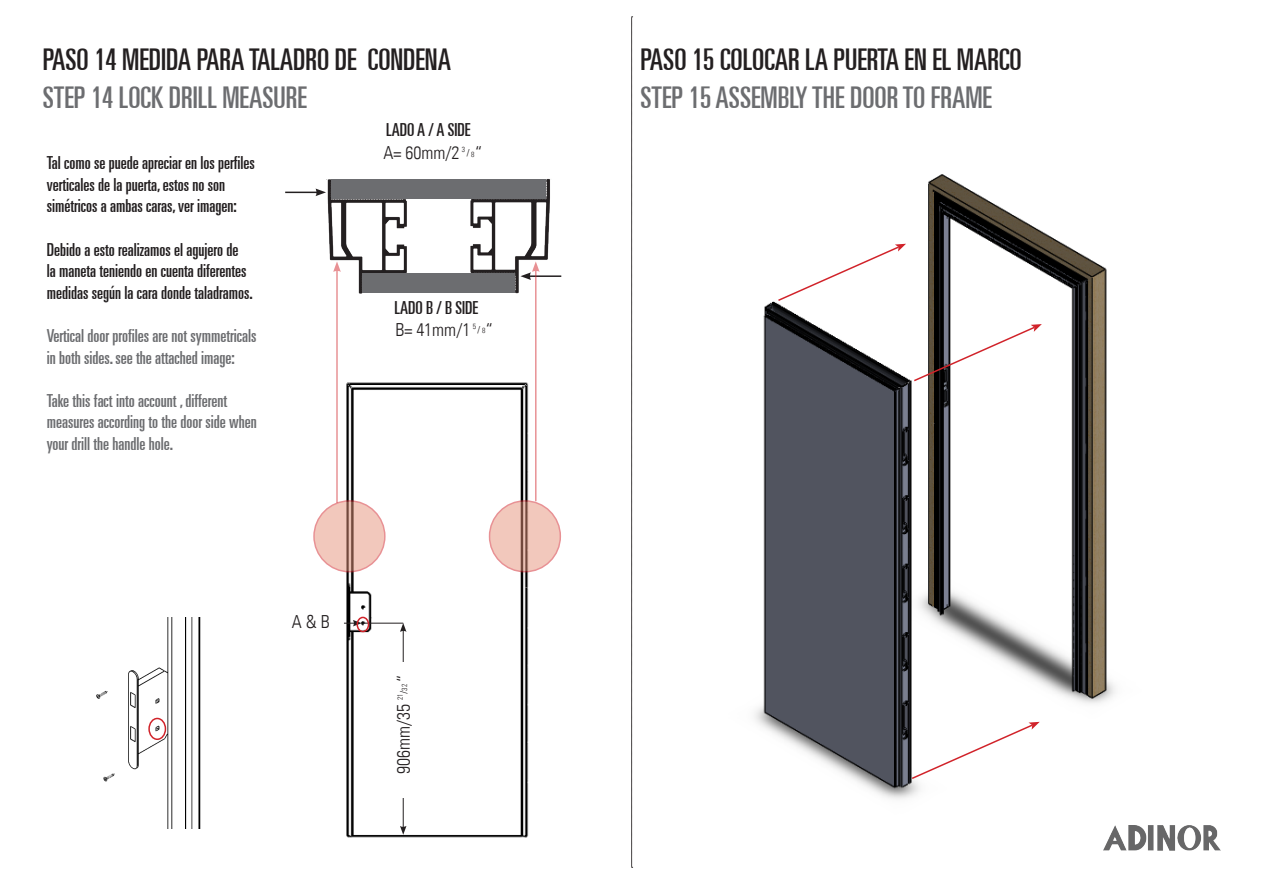
<style>
.page{position:relative;width:1263px;height:893px;background:#fff}
.page>*{position:absolute;margin:0;border:0;box-sizing:border-box;transform-origin:0 0}
.t1{font:ultra-condensed 30px "Univers LT";color:#231f20}
.t2{font:ultra-condensed 30px "Univers LT";color:#6c6d70}
.t3{font:ultra-condensed 18px/21.6px "Univers LT";color:#231f20}
.t4{font:ultra-condensed 18px/21.6px "Univers LT";color:#6c6d70}
.t5{font:300 condensed 18px "Univers LT";color:#231f20}
.t6{font:10.5px "Minion Pro";color:#231f20}
.t7{font:300 condensed 7.5px "Univers LT";color:#231f20}
</style>
<div class="page">
<img style="left:754px;top:174px;width:361px;height:625px">
<svg style="left:631px;top:17px;width:2px;height:851px;background:#a19f9f"></svg>
<img style="left:285px;top:179px;width:148px;height:115px">
<img style="left:433px;top:179px;width:129px;height:117px">
<img style="left:96px;top:618px;width:105px;height:210px">
<img style="left:313px;top:377px;width:248px;height:461px">
<svg style="left:344px;top:620px;width:18px;height:6px"></svg>
<hr style="left:362px;top:623px;width:41px;height:1px;background:#231f20">
<hr style="left:403px;top:629px;width:1px;height:199px;background:#231f20">
<svg style="left:400px;top:623px;width:6px;height:9px"></svg>
<svg style="left:400px;top:826px;width:6px;height:9px"></svg>
<div style="left:392px;top:662px;width:22px;height:136px;background:#fff"></div>
<hr style="left:285px;top:192px;width:33px;height:1px;background:#231f20">
<svg style="left:315px;top:189px;width:11px;height:7px"></svg>
<hr style="left:529px;top:275px;width:32px;height:2px;background:#231f20">
<div style="left:331px;top:180px;width:215px;height:19px;background:#6c6d70"></div>
<div style="left:362px;top:273px;width:153px;height:19px;background:#6c6d70"></div>
<svg style="left:314px;top:501px;width:71px;height:71px;background:#e6bbb0"></svg>
<div style="left:313px;top:500px;width:73px;height:72px;border:2px solid #d1232a;border-radius:50%"></div>
<svg style="left:489px;top:501px;width:71px;height:71px;background:#e6bbb0"></svg>
<div style="left:489px;top:500px;width:72px;height:72px;border:2px solid #d1232a;border-radius:50%"></div>
<hr style="left:336px;top:270px;width:2px;height:233px;background:#d1232a">
<svg style="left:333px;top:261px;width:8px;height:11px"></svg>
<hr style="left:535px;top:270px;width:1px;height:231px;background:#d1232a">
<svg style="left:520px;top:261px;width:20px;height:19px"></svg>
<div style="left:148px;top:718px;width:18px;height:22px;border:2px solid #d1232a;border-radius:50%"></div>
<div style="left:356px;top:617px;width:13px;height:15px;border:2px solid #d1232a;border-radius:50%"></div>
<svg style="left:776px;top:244px;width:130px;height:58px"></svg>
<svg style="left:912px;top:324px;width:130px;height:59px"></svg>
<svg style="left:910px;top:722px;width:130px;height:58px"></svg>
<img style="left:1103px;top:825px;width:117px;height:25px">
<p class="t1" style="left:43px;top:43px;width:410px">PASO 14 MEDIDA PARA TALADRO DE CONDENA</p>
<p class="t2" style="left:43px;top:80px;width:266px">STEP 14 LOCK DRILL MEASURE</p>
<p class="t3" style="left:47px;top:152px;width:210px">Tal como se puede apreciar en los perfiles verticales de la puerta, estos no son simétricos a ambas caras, ver imagen:</p>
<p class="t3" style="left:47px;top:238px;width:208px">Debido a esto realizamos el agujero de<br>la maneta teniendo en cuenta diferentes medidas según la cara donde taladramos.</p>
<p class="t4" style="left:47px;top:325px;width:211px">Vertical door profiles are not symmetricals in both sides. see the attached image:</p>
<p class="t4" style="left:47px;top:389px;width:212px">Take this fact into account , different measures according to the door side when your drill the handle hole.</p>
<p class="t3" style="left:386px;top:118px;width:86px">LADO A / A SIDE</p>
<p class="t5" style="left:383px;top:142px;width:77px">A= 60mm/2</p>
<p class="t5" style="left:475px;top:142px;width:9px">“</p>
<p class="t7" style="left:462px;top:145px;width:5px">3</p>
<p class="t6" style="left:466px;top:146px;width:5px">/</p>
<p class="t7" style="left:471px;top:149px;width:5px">8</p>
<p class="t3" style="left:394px;top:297px;width:85px">LADO B / B SIDE</p>
<p class="t5" style="left:395px;top:318px;width:76px">B= 41mm/1</p>
<p class="t5" style="left:486px;top:318px;width:9px">“</p>
<p class="t7" style="left:473px;top:321px;width:5px">5</p>
<p class="t6" style="left:477px;top:323px;width:5px">/</p>
<p class="t7" style="left:482px;top:326px;width:5px">8</p>
<p class="t5" style="left:292px;top:611px;width:39px">A &amp; B</p>
<p class="t5" style="left:393px;top:682px;width:9px;rotate:-90deg">“</p>
<p class="t7" style="left:400px;top:691px;width:8px;rotate:-90deg">32</p>
<p class="t6" style="left:397px;top:694px;width:5px;rotate:-90deg">/</p>
<p class="t7" style="left:395px;top:700px;width:8px;rotate:-90deg">21</p>
<p class="t5" style="left:393px;top:774px;width:71px;rotate:-90deg">906mm/35</p>
<p class="t1" style="left:640px;top:43px;width:383px">PASO 15 COLOCAR LA PUERTA EN EL MARCO</p>
<p class="t2" style="left:640px;top:80px;width:353px">STEP 15 ASSEMBLY THE DOOR TO FRAME</p>
</div>
